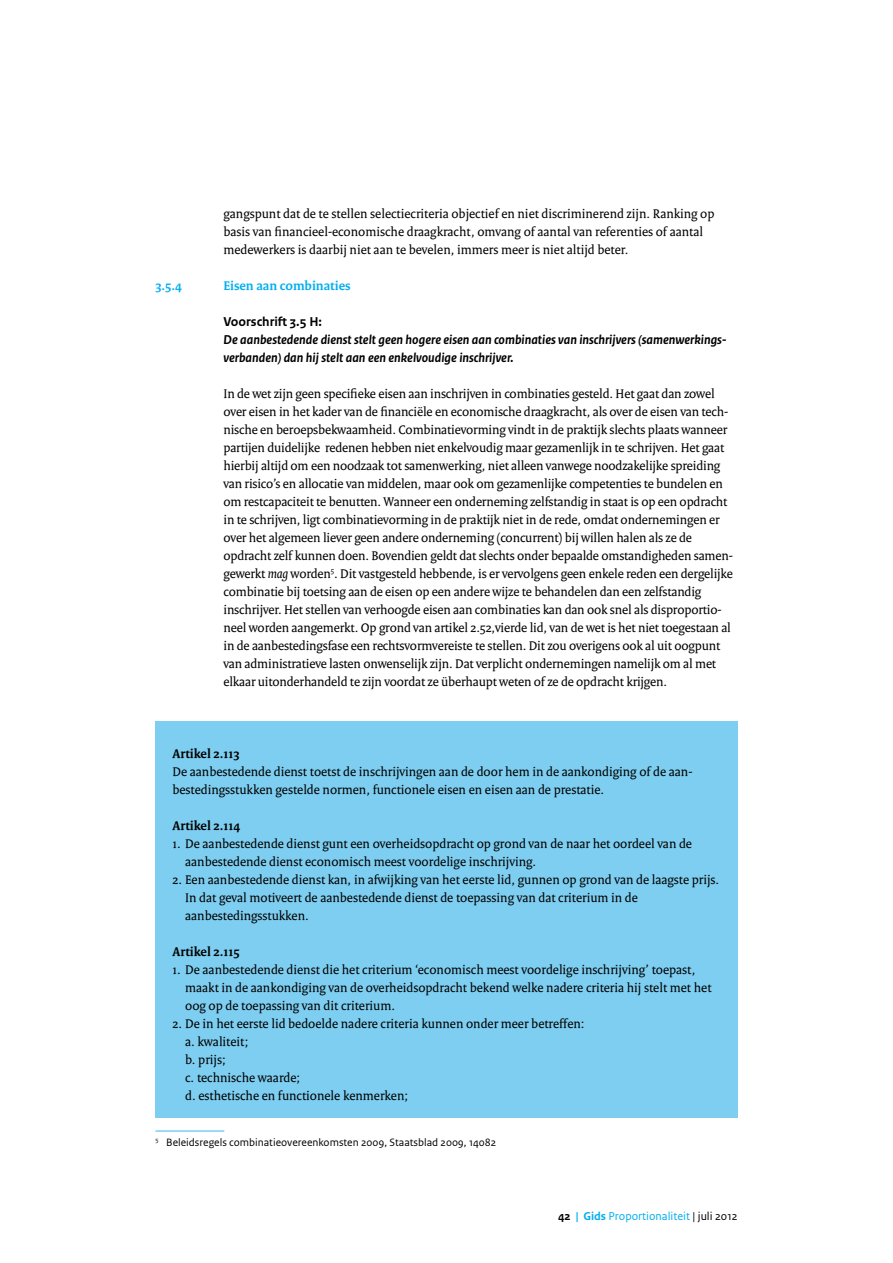
<style>
.page{position:relative;width:893px;height:1263px;background:#fff}
.page>*{position:absolute;margin:0;border:0;box-sizing:border-box;transform-origin:0 0}
.t1{font:13.5px/18px "Rijksoverheid Serif";letter-spacing:-.01em;color:#000}
.t2{font:italic 700 13.5px/18px "Rijksoverheid Sans Text";color:#000}
.t3{font:700 13.5px "Rijksoverheid Serif";color:#000}
.t4{font:700 13.5px "Rijksoverheid Serif";color:#00aeef}
.t5{font:700 13.5px "Rijksoverheid Sans Text";color:#000}
.t6{font:12px "Rijksoverheid Sans Text";color:#00aeef}
.t7{font:11.25px "Rijksoverheid Sans Text";color:#000}
.s1{font-style:italic}
.s2{font-weight:700;color:#000}
.s3{font-weight:700}
.s4{color:#000}
</style>
<div class="page">
<hr style="left:155px;top:1130px;width:69px;height:2px;background:#7dcef1">
<div style="left:155px;top:722px;width:582px;height:396px;background:#7dcef1"></div>
<p class="t1" style="left:223px;top:204px;width:493px">gangspunt dat de te stellen selectiecriteria objectief en niet discriminerend zijn. Ranking op basis van financieel-economische draagkracht, omvang of aantal van referenties of aantal medewerkers is daarbij niet aan te bevelen, immers meer is niet altijd beter.</p>
<p class="t4" style="left:155px;top:277px;width:28px">3.5.4</p>
<p class="t4" style="left:223px;top:277px;width:129px">Eisen aan combinaties</p>
<p class="t5" style="left:223px;top:314px;width:100px">Voorschrift 3.5 H:</p>
<p class="t2" style="left:223px;top:331px;width:505px">De aanbestedende dienst stelt geen hogere eisen aan combinaties van inschrijvers (samenwerkings&shy;verbanden) dan hij stelt aan een enkelvoudige inschrijver.</p>
<p class="t1" style="left:223px;top:384px;width:511px">In de wet zijn geen specifieke eisen aan inschrijven in combinaties gesteld. Het gaat dan zowel over eisen in het kader van de financiële en economische draagkracht, als over de eisen van tech&shy;nische en beroepsbekwaamheid. Combinatievorming vindt in de praktijk slechts plaats wanneer partijen duidelijke redenen hebben niet enkelvoudig maar gezamenlijk in te schrijven. Het gaat hierbij altijd om een noodzaak tot samenwerking, niet alleen vanwege noodzakelijke spreiding van risico’s en allocatie van middelen, maar ook om gezamenlijke competenties te bundelen en om restcapaciteit te benutten. Wanneer een onderneming zelfstandig in staat is op een opdracht in te schrijven, ligt combinatievorming in de praktijk niet in de rede, omdat ondernemingen er over het algemeen liever geen andere onderneming (concurrent) bij willen halen als ze de opdracht zelf kunnen doen. Bovendien geldt dat slechts onder bepaalde omstandigheden samen&shy;gewerkt <span class="s1">mag</span> worden<sup>5</sup>. Dit vastgesteld hebbende, is er vervolgens geen enkele reden een dergelijke combinatie bij toetsing aan de eisen op een andere wijze te behandelen dan een zelfstandig inschrijver. Het stellen van verhoogde eisen aan combinaties kan dan ook snel als disproportio&shy;neel worden aangemerkt. Op grond van artikel 2.52,vierde lid, van de wet is het niet toegestaan al in de aanbestedingsfase een rechtsvormvereiste te stellen. Dit zou overigens ook al uit oogpunt van administratieve lasten onwenselijk zijn. Dat verplicht ondernemingen namelijk om al met elkaar uitonderhandeld te zijn voordat ze überhaupt weten of ze de opdracht krijgen.</p>
<p class="t3" style="left:172px;top:745px;width:69px">Artikel 2.113</p>
<p class="t1" style="left:172px;top:762px;width:522px">De aanbestedende dienst toetst de inschrijvingen aan de door hem in de aankondiging of de aan&shy;bestedingsstukken gestelde normen, functionele eisen en eisen aan de prestatie.</p>
<p class="t3" style="left:172px;top:817px;width:69px">Artikel 2.114</p>
<p class="t1" style="left:185px;top:834px;width:508px;text-indent:-13px">1. De aanbestedende dienst gunt een overheidsopdracht op grond van de naar het oordeel van de aanbestedende dienst economisch meest voordelige inschrijving.</p>
<p class="t1" style="left:185px;top:870px;width:536px;text-indent:-13px">2. Een aanbestedende dienst kan, in afwijking van het eerste lid, gunnen op grond van de laagste prijs.<br>In dat geval motiveert de aanbestedende dienst de toepassing van dat criterium in de aanbestedingsstukken.</p>
<p class="t3" style="left:172px;top:943px;width:69px">Artikel 2.115</p>
<p class="t1" style="left:185px;top:960px;width:528px;text-indent:-13px">1. De aanbestedende dienst die het criterium ‘economisch meest voordelige inschrijving’ toepast, maakt in de aankondiging van de overheidsopdracht bekend welke nadere criteria hij stelt met het oog op de toepassing van dit criterium.</p>
<p class="t1" style="left:185px;top:1014px;width:401px;text-indent:-13px">2. De in het eerste lid bedoelde nadere criteria kunnen onder meer betreffen: a. kwaliteit;<br>b. prijs;<br>c. technische waarde;<br>d. esthetische en functionele kenmerken;</p>
<p class="t7" style="left:155px;top:1136px;width:342px"><sup>5</sup> Beleidsregels combinatieovereenkomsten 2009, Staatsblad 2009, 14082</p>
<p class="t6" style="left:558px;top:1209px;width:181px"><span class="s2">42</span> <span class="s3">| Gids</span> Proportionaliteit <span class="s4">| juli 2012</span></p>
</div>
